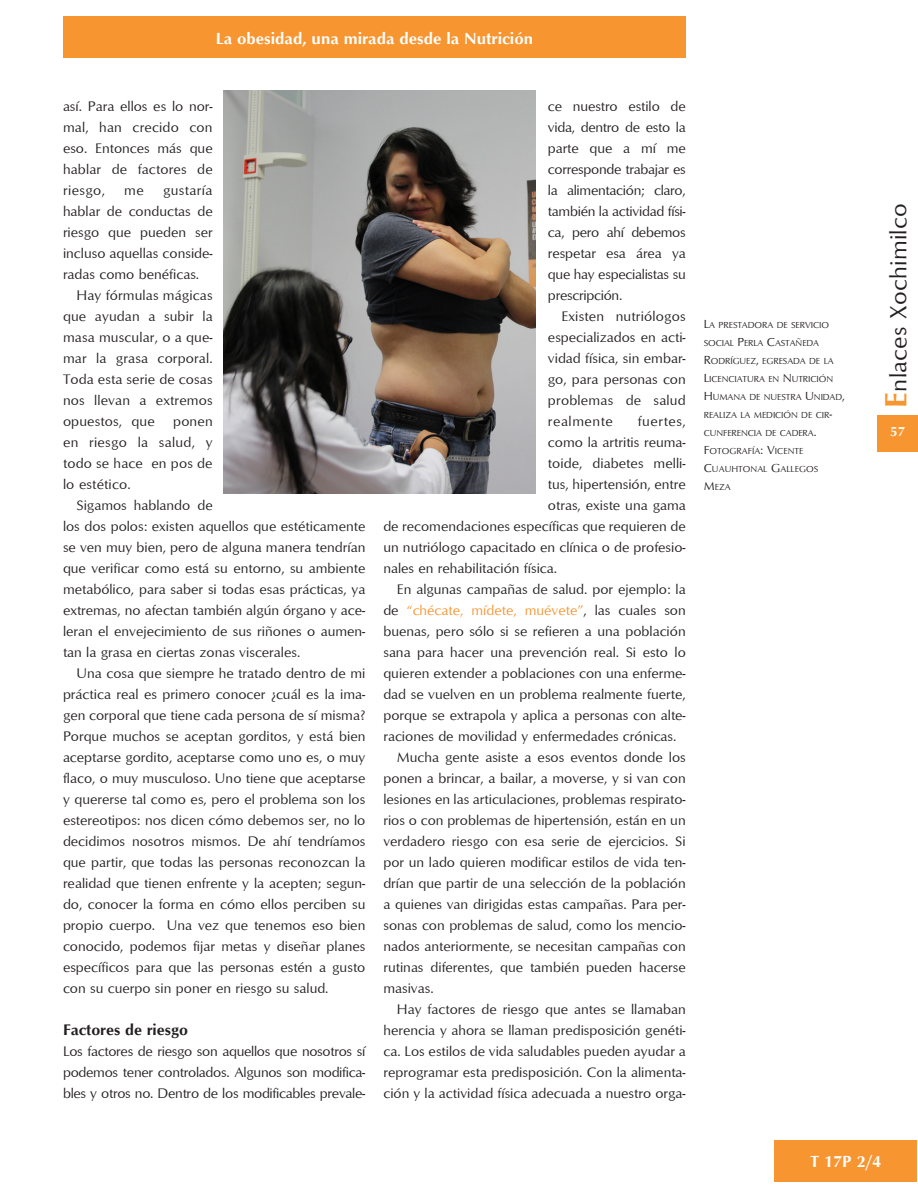
<style>
.page{position:relative;width:918px;height:1188px;background:#fff}
.page>*{position:absolute;margin:0;border:0;box-sizing:border-box;transform-origin:0 0}
.t1{font:24px "Optimum";letter-spacing:.01em;color:#231f20}
.t2{font:700 16.5px "Optimum";color:#fff}
.subtitulo{font:700 15.75px "Optimum";color:#231f20}
.cuerpo_de_texto{font:14.25px/21px "Optimum";color:#231f20;text-align:justify}
.cuerpo_de_textosin_s{font:14.25px/21px "Optimum";letter-spacing:-.02em;color:#231f20;text-align:justify}
.cuerpo_de_texto-2{font:14.25px "Optimum";letter-spacing:.04em;color:#231f20}
.folio{font:700 13.5px "Optimum";color:#fff}
.pies_de_foto{font:9px/18px "Optimum";letter-spacing:-.015em;color:#231f20}
.s1{color:#f79530}
.s2{font-size:12px}
.s3{font-weight:700;font-size:31.5px;color:#f79530}
</style>
<div class="page">
<div style="left:877px;top:415px;width:41px;height:36px;background:#f79530"></div>
<div style="left:63px;top:16px;width:623px;height:42px;background:#f79530"></div>
<div style="left:775px;top:1140px;width:142px;height:42px;background:#f79530"></div>
<img style="left:223px;top:90px;width:313px;height:403px">
<p class="t2" style="left:216px;top:28px;width:319px">La obesidad, una mirada desde la Nutrición</p>
<p class="cuerpo_de_texto" style="left:63px;top:95px;width:151px">así. Para ellos es lo nor&shy;mal, han crecido con eso. Entonces más que hablar de factores de riesgo,</p>
<p class="cuerpo_de_texto" style="left:63px;top:179px;width:151px;text-indent:100px">gustaría hablar de conductas de riesgo que pueden ser incluso aquellas conside&shy;radas como benéficas.</p>
<p class="cuerpo_de_texto" style="left:63px;top:284px;width:151px;text-indent:14px">Hay fórmulas mágicas que ayudan a subir la masa muscular, o a que&shy;mar la grasa corporal.<br>Toda esta serie de cosas nos llevan a extremos opuestos, que</p>
<p class="cuerpo_de_texto" style="left:124px;top:179px;width:21px">me</p>
<p class="cuerpo_de_texto" style="left:63px;top:410px;width:151px;text-indent:110px">ponen en riesgo la salud, y todo se hace en pos de lo estético.</p>
<p class="cuerpo_de_texto" style="left:63px;top:494px;width:304px;text-align:left;text-indent:14px">Sigamos hablando de<br>los dos polos: existen aquellos que estéticamente se ven muy bien, pero de alguna manera tendrían que verificar como está su entorno, su ambiente metabólico, para saber si todas esas prácticas, ya extremas, no afectan también algún órgano y ace&shy;leran el envejecimiento de sus riñones o aumen&shy;tan la grasa en ciertas zonas viscerales.</p>
<p class="cuerpo_de_texto" style="left:63px;top:662px;width:304px;text-indent:14px">Una cosa que siempre he tratado dentro de mi práctica real es primero conocer ¿cuál es la ima&shy;gen corporal que tiene cada persona de sí misma?<br>Porque muchos se aceptan gorditos, y está bien aceptarse gordito, aceptarse como uno es, o muy flaco, o muy musculoso. Uno tiene que aceptarse y quererse tal como es, pero el problema son los estereotipos: nos dicen cómo debemos ser, no lo decidimos nosotros mismos. De ahí tendríamos que partir, que todas las personas reconozcan la realidad que tienen enfrente y la acepten; segun&shy;do, conocer la forma en cómo ellos perciben su propio cuerpo. Una vez que tenemos eso bien conocido, podemos fijar metas y diseñar planes específicos para que las personas estén a gusto con su cuerpo sin poner en riesgo su salud.</p>
<p class="subtitulo" style="left:63px;top:1021px;width:127px">Factores de riesgo</p>
<p class="cuerpo_de_textosin_s" style="left:63px;top:1040px;width:304px">Los factores de riesgo son aquellos que nosotros sí podemos tener controlados. Algunos son modifica&shy;bles y otros no. Dentro de los modificables prevale-</p>
<p class="cuerpo_de_textosin_s" style="left:548px;top:95px;width:139px">ce nuestro estilo de vida, dentro de esto la parte que a mí me corresponde trabajar es la alimentación; claro, también la actividad físi&shy;ca, pero ahí debemos respetar esa área ya que hay especialistas su prescripción.</p>
<p class="cuerpo_de_texto" style="left:548px;top:305px;width:139px;text-indent:14px">Existen nutriólogos especializados en acti&shy;vidad física, sin embar&shy;go, para personas con problemas de salud realmente</p>
<p class="cuerpo_de_texto-2" style="left:638px;top:412px;width:50px">fuertes,</p>
<p class="cuerpo_de_texto" style="left:548px;top:431px;width:139px">como la artritis reuma-</p>
<p class="cuerpo_de_texto" style="left:548px;top:452px;width:139px">toide, diabetes melli-</p>
<p class="cuerpo_de_texto" style="left:548px;top:473px;width:139px">tus, hipertensión, entre</p>
<p class="cuerpo_de_texto" style="left:548px;top:494px;width:139px">otras, existe una gama</p>
<p class="cuerpo_de_texto" style="left:383px;top:515px;width:304px">de recomendaciones específicas que requieren de</p>
<p class="cuerpo_de_texto" style="left:383px;top:536px;width:304px">un nutriólogo capacitado en clínica o de profesio-</p>
<p class="cuerpo_de_texto" style="left:383px;top:557px;width:175px">nales en rehabilitación física.</p>
<p class="cuerpo_de_texto" style="left:383px;top:578px;width:304px;text-indent:14px">En algunas campañas de salud. por ejemplo: la de <span class="s1">“chécate, mídete, muévete”</span>, las cuales son buenas, pero sólo si se refieren a una población sana para hacer una prevención real. Si esto lo quieren extender a poblaciones con una enferme&shy;dad se vuelven en un problema realmente fuerte, porque se extrapola y aplica a personas con alte&shy;raciones de movilidad y enfermedades crónicas.</p>
<p class="cuerpo_de_texto" style="left:383px;top:746px;width:304px;text-indent:14px">Mucha gente asiste a esos eventos donde los ponen a brincar, a bailar, a moverse, y si van con lesiones en las articulaciones, problemas respirato&shy;rios o con problemas de hipertensión, están en un verdadero riesgo con esa serie de ejercicios. Si por un lado quieren modificar estilos de vida ten&shy;drían que partir de una selección de la población a quienes van dirigidas estas campañas. Para per&shy;sonas con problemas de salud, como los mencio&shy;nados anteriormente, se necesitan campañas con rutinas diferentes, que también pueden hacerse masivas.</p>
<p class="cuerpo_de_texto" style="left:383px;top:998px;width:304px;text-indent:14px">Hay factores de riesgo que antes se llamaban herencia y ahora se llaman predisposición genéti&shy;ca. Los estilos de vida saludables pueden ayudar a reprogramar esta predisposición. Con la alimenta&shy;ción y la actividad física adecuada a nuestro orga-</p>
<p class="pies_de_foto" style="left:704px;top:316px;width:143px"><span class="s2">L</span>A PRESTADORA DE SERVICIO<br>SOCIAL <span class="s2">P</span>ERLA <span class="s2">C</span>ASTAÑEDA<br><span class="s2">R</span>ODRÍGUEZ<span class="s2">,</span> EGRESADA DE LA<br><span class="s2">L</span>ICENCIATURA EN <span class="s2">N</span> UTRICIÓN<br><span class="s2">H</span> UMANA DE NUESTRA <span class="s2">U</span> NIDAD<span class="s2">,<br></span>REALIZA LA MEDICIÓN DE CIR<span class="s2">-<br></span>CUNFERENCIA DE CADERA<span class="s2">.</span></p>
<p class="pies_de_foto" style="left:704px;top:442px;width:115px"><span class="s2">F</span>OTOGRAFÍA<span class="s2">: V</span>ICENTE<br><span class="s2">C</span>UAUHTONAL <span class="s2">G</span>ALLEGOS<br><span class="s2">M</span>EZA</p>
<h1 class="t1" style="left:884px;top:408px;width:206px;rotate:-90deg"><span class="s3">E</span>nlaces Xochimilco</h1>
<p class="folio" style="left:890px;top:424px;width:16px">57</p>
<p class="t2" style="left:811px;top:1152px;width:72px">T 17P 2/4</p>
</div>
